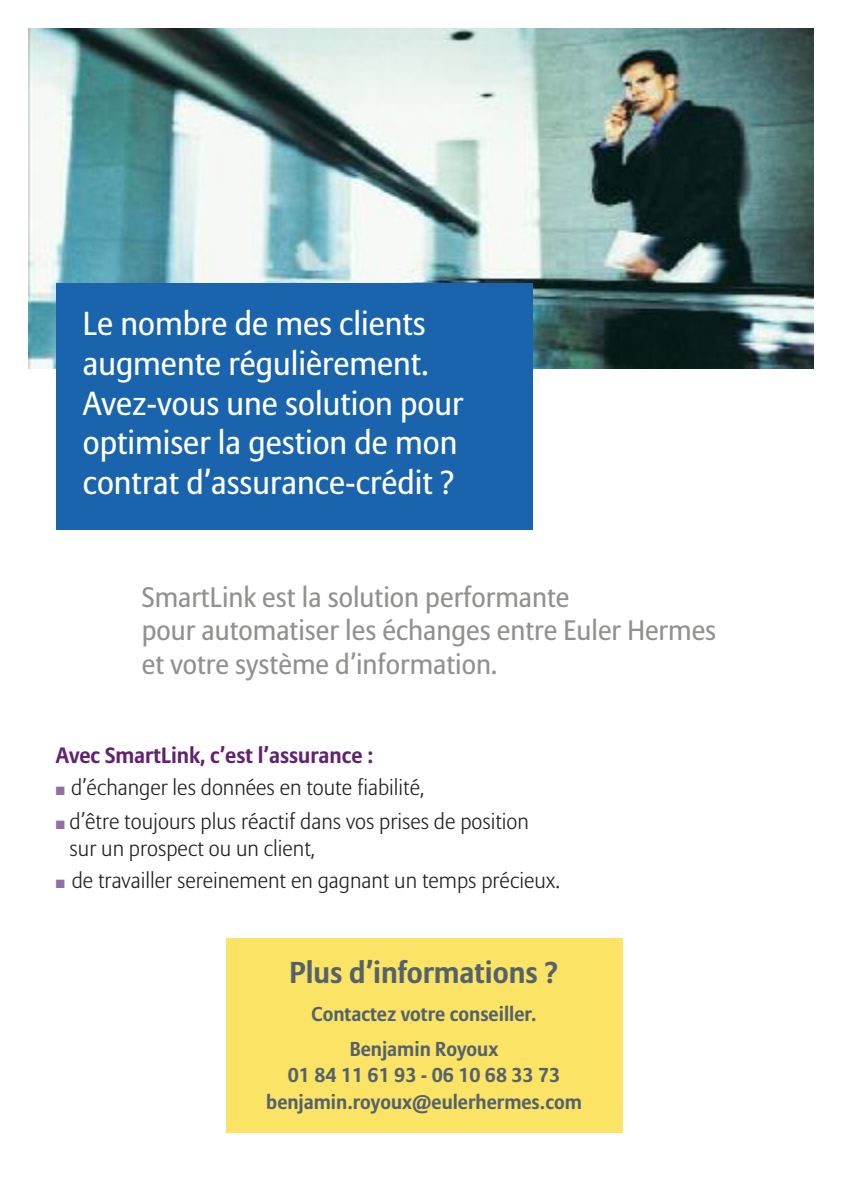
<style>
.page{position:relative;width:842px;height:1191px;background:#fff}
.page>*{position:absolute;margin:0;border:0;box-sizing:border-box;transform-origin:0 0}
.t1{font:33px/39.6px "Allianz Sans";color:#fff}
.t2{font:700 30px "Allianz Sans";color:#54626c}
.t3{font:28px/33.6px "Allianz Sans";color:#919190}
.t4{font:300 22px/26.4px "Allianz Sans";color:#222221}
.t5{font:700 22px "Allianz Sans";color:#612271}
.t6{font:700 20px/35px "Allianz Sans";color:#54626c;text-align:center}
.s1{color:#9270a4}
</style>
<div class="page">
<img style="left:28px;top:28px;width:786px;height:341px">
<div style="left:57px;top:283px;width:476px;height:247px;background:#1964ac"></div>
<div style="left:226px;top:938px;width:396px;height:194px;background:#fae365"></div>
<h1 class="t1" style="left:83px;top:307px;width:382px">Le nombre de mes clients augmente régulièrement.<br>Avez-vous une solution pour optimiser la gestion de mon contrat d’assurance-crédit ?</h1>
<p class="t3" style="left:142px;top:582px;width:576px">SmartLink est la solution performante<br>pour automatiser les échanges entre Euler Hermes et votre système d’information.</p>
<p class="t5" style="left:56px;top:747px;width:319px">Avec SmartLink, c’est l’assurance :</p>
<p class="t4" style="left:56px;top:776px;width:370px"><span class="s1">■</span> d’échanger les données en toute fiabilité,</p>
<p class="t4" style="left:70px;top:810px;width:461px;text-indent:-14px"><span class="s1">■</span> d’être toujours plus réactif dans vos prises de position sur un prospect ou un client,</p>
<p class="t4" style="left:56px;top:868px;width:506px"><span class="s1">■</span> de travailler sereinement en gagnant un temps précieux.</p>
<h2 class="t2" style="left:289px;top:962px;width:271px">Plus d’informations ?</h2>
<p class="t6" style="left:311px;top:998px;width:227px">Contactez votre conseiller.<br>Benjamin Royoux</p>
<p class="t6" style="left:266px;top:1064px;width:317px;line-height:26.4px">0184116193-0610683373 benjamin.royoux@eulerhermes.com</p>
</div>
